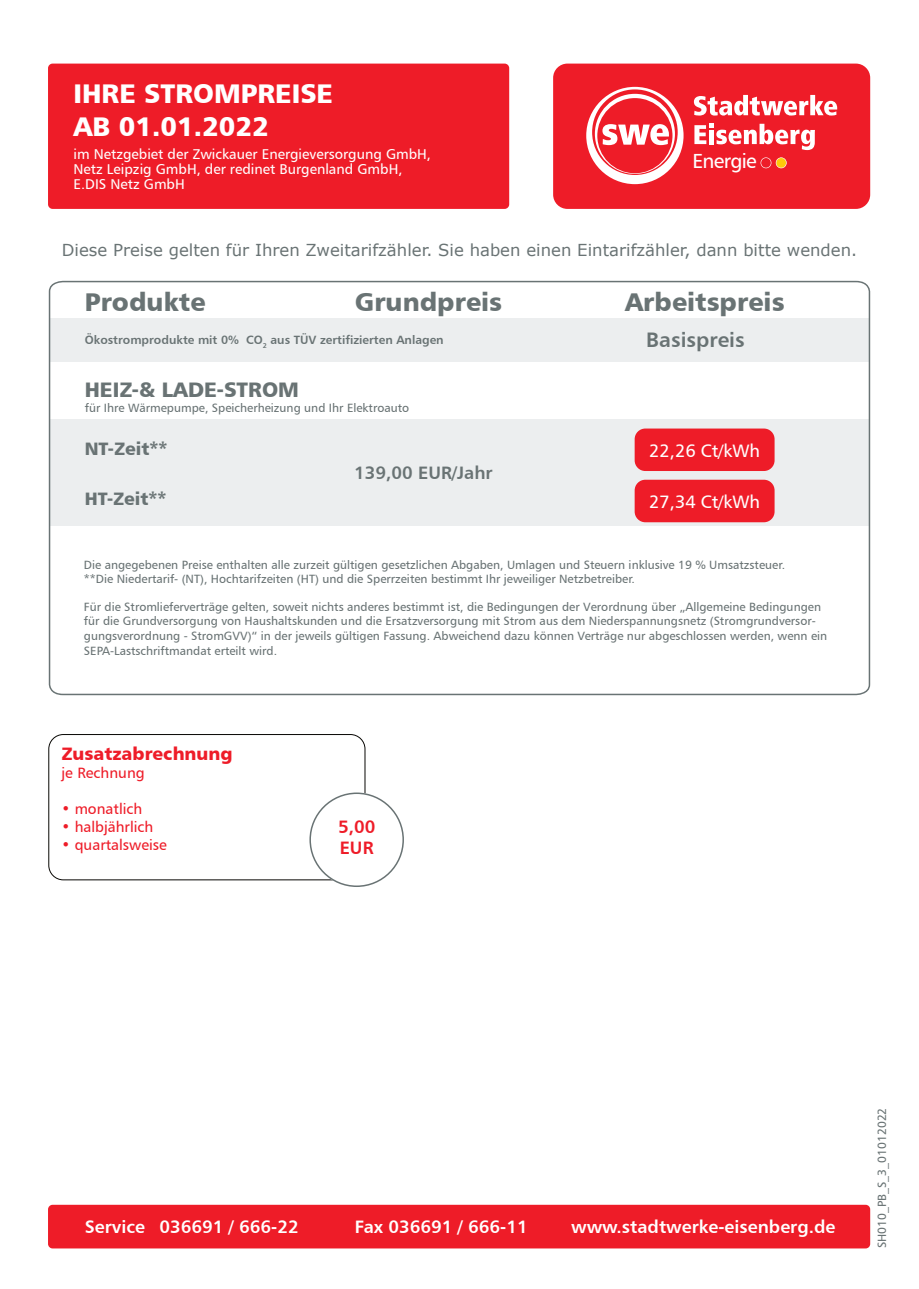
<style>
.page{position:relative;width:919px;height:1289px;background:#fff}
.page>*{position:absolute;margin:0;border:0;box-sizing:border-box;transform-origin:0 0}
.t1{font:27px/32.4px "Humanist 777 BT Black B";color:#fff}
.t2{font:25.65px "Humanist 777 BT Black B";color:#697374}
.t3{font:21px "Humanist 777 BT Black B";color:#697374}
.t4{font:21px "Humanist 777 BT Bold B";color:#697374}
.t5{font:20.4px "Humanist 777 BT Roman B";letter-spacing:-.035em;color:#fff}
.t6{font:18px "Humanist 777 BT Bold B";color:#fff}
.t7{font:18px "Humanist 777 BT Roman B";color:#fff}
.t8{font:18px "Humanist 777 BT Black B";color:#697374}
.t9{font:18px "Humanist 777 BT Black B";color:#ee1c28}
.t10{font:18px "Humanist 777 BT Bold B";color:#697374}
.t11{font:18px/21.6px "Humanist 777 BT Bold B";color:#ee1c28}
.t12{font:16.5px "Verdana";color:#697374}
.t13{font:15px "Humanist 777 BT Roman B";color:#ee1c28}
.t14{font:14.25px/15px "Humanist 777 BT Roman B";color:#fff}
.t15{font:12px/13.8px "Humanist 777 BT Roman B";color:#697374}
.t16{font:12px "Humanist 777 BT Bold B";color:#697374}
</style>
<div class="page">
<div style="left:553px;top:64px;width:317px;height:145px;background:#ee1c28;border-radius:14px"></div>
<svg style="left:586px;top:87px;width:97px;height:97px"></svg>
<svg style="left:693px;top:95px;width:144px;height:21px"></svg>
<svg style="left:694px;top:124px;width:120px;height:26px"></svg>
<svg style="left:760px;top:157px;width:26px;height:11px"></svg>
<div style="left:48px;top:1204px;width:822px;height:44px;background:#ee1c28;border-radius:5px"></div>
<div style="left:48px;top:64px;width:461px;height:145px;background:#ee1c28;border-radius:5px"></div>
<div style="left:48px;top:734px;width:317px;height:146px;border:1px solid #080704;border-radius:15px"></div>
<svg style="left:309px;top:792px;width:95px;height:95px"></svg>
<svg style="left:49px;top:281px;width:821px;height:414px"></svg>
<div style="left:634px;top:428px;width:140px;height:43px;background:#ee1c28;border-radius:11px"></div>
<div style="left:634px;top:479px;width:140px;height:43px;background:#ee1c28;border-radius:11px"></div>
<h1 class="t1" style="left:74px;top:80px;width:261px">IHRE STROMPREISE<br>AB 01.01.2022</h1>
<p class="t14" style="left:74px;top:148px;width:359px">im Netzgebiet der Zwickauer Energieversorgung GmbH,<br>Netz Leipzig GmbH, der redinet Burgenland GmbH,<br>E.DIS Netz GmbH</p>
<h3 class="t5" style="left:692px;top:153px;width:66px">Energie</h3>
<h3 class="t12" style="left:62px;top:243px;width:796px">Diese Preise gelten für Ihren Zweitarifzähler. Sie haben einen Eintarifzähler, dann bitte wenden.</h3>
<h2 class="t2" style="left:85px;top:291px;width:122px">Produkte</h2>
<h2 class="t2" style="left:355px;top:291px;width:149px">Grundpreis</h2>
<h2 class="t2" style="left:625px;top:291px;width:161px">Arbeitspreis</h2>
<h3 class="t4" style="left:646px;top:331px;width:100px">Basispreis</h3>
<p class="t16" style="left:85px;top:335px;width:360px">Ökostromprodukte mit 0% CO<sub>2</sub> aus TÜV zertifizierten Anlagen</p>
<h3 class="t3" style="left:85px;top:381px;width:216px">HEIZ-&amp; LADE-STROM</h3>
<p class="t15" style="left:85px;top:402px;width:326px">für Ihre Wärmepumpe, Speicherheizung und Ihr Elektroauto</p>
<h3 class="t8" style="left:85px;top:441px;width:84px">NT-Zeit**</h3>
<h3 class="t8" style="left:85px;top:491px;width:83px">HT-Zeit**</h3>
<h3 class="t10" style="left:354px;top:466px;width:140px">139,00 EUR/Jahr</h3>
<h3 class="t7" style="left:649px;top:443px;width:112px">22,26 Ct/kWh</h3>
<h3 class="t7" style="left:649px;top:494px;width:112px">27,34 Ct/kWh</h3>
<p class="t15" style="left:84px;top:559px;width:702px">Die angegebenen Preise enthalten alle zurzeit gültigen gesetzlichen Abgaben, Umlagen und Steuern inklusive 19 % Umsatzsteuer. **Die Niedertarif- (NT), Hochtarifzeiten (HT) und die Sperrzeiten bestimmt Ihr jeweiliger Netzbetreiber.</p>
<p class="t15" style="left:84px;top:601px;width:738px">Für die Stromlieferverträge gelten, soweit nichts anderes bestimmt ist, die Bedingungen der Verordnung über „Allgemeine Bedingungen für die Grundversorgung von Haushaltskunden und die Ersatzversorgung mit Strom aus dem Niederspannungsnetz (Stromgrundversor-</p>
<p class="t15" style="left:84px;top:629px;width:744px;line-height:15px">gungsverordnung - StromGVV)“ in der jeweils gültigen Fassung. Abweichend dazu können Verträge nur abgeschlossen werden, wenn ein<br>SEPA-Lastschriftmandat erteilt wird.</p>
<h3 class="t9" style="left:62px;top:745px;width:172px">Zusatzabrechnung</h3>
<p class="t13" style="left:62px;top:766px;width:85px">je Rechnung</p>
<p class="t13" style="left:62px;top:802px;width:82px">• monatlich</p>
<p class="t13" style="left:62px;top:820px;width:93px">• halbjährlich</p>
<p class="t13" style="left:62px;top:838px;width:107px">• quartalsweise</p>
<h3 class="t11" style="left:338px;top:817px;width:39px">5,00<br>EUR</h3>
<h3 class="t6" style="left:85px;top:1219px;width:215px">Service 036691 / 666-22</h3>
<h3 class="t6" style="left:355px;top:1219px;width:174px">Fax 036691 / 666-11</h3>
<h3 class="t6" style="left:571px;top:1219px;width:266px">www.stadtwerke-eisenberg.de</h3>
<p class="t15" style="left:876px;top:1248px;width:142px;rotate:-90deg">SH010_PB_S_3_01012022</p>
</div>
